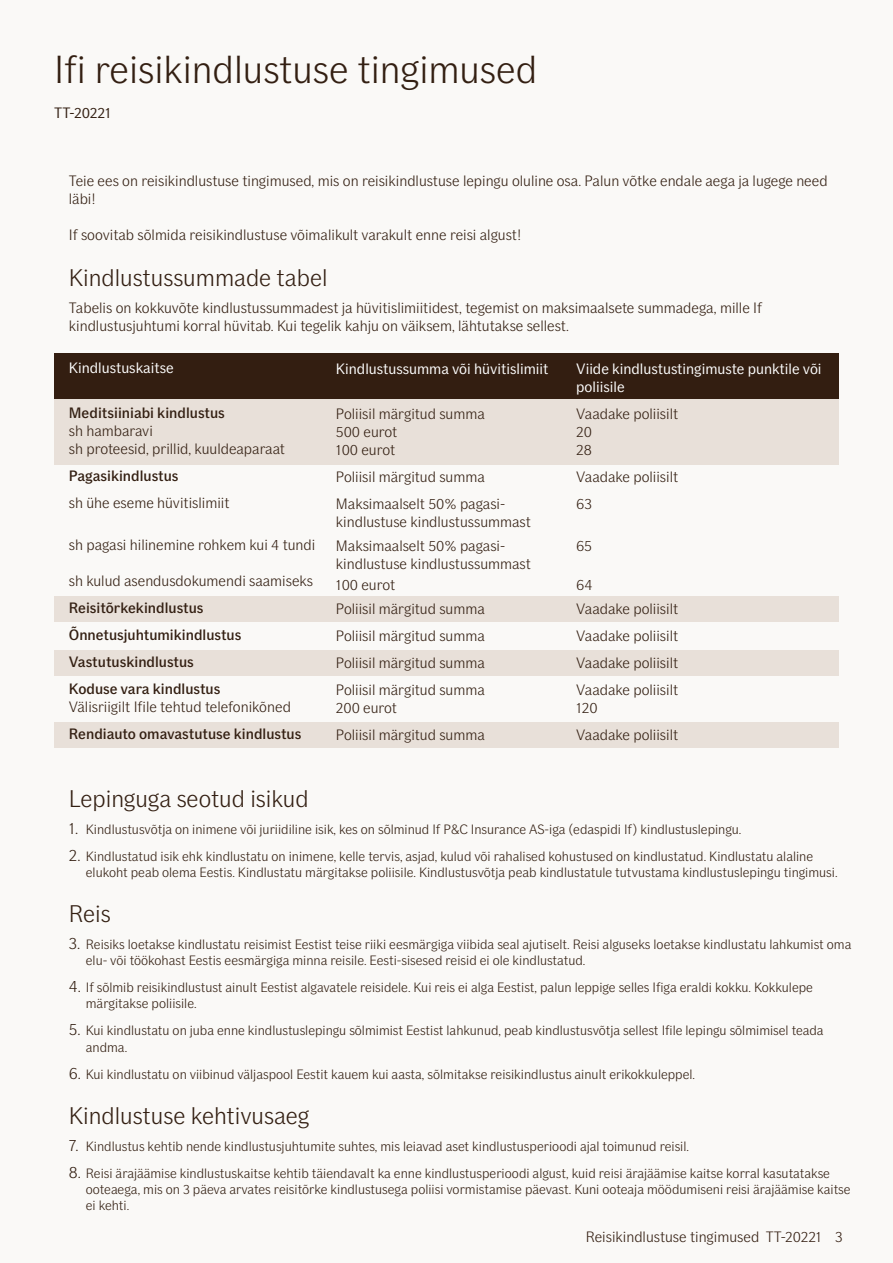
<style>
.page{position:relative;width:893px;height:1263px;background:#faf9f7}
.page>*{position:absolute;margin:0;border:0;box-sizing:border-box;transform-origin:0 0}
.t1{font:300 39px "If Sans";color:#331f12}
.t2{font:300 24px "If Sans";color:#331f12}
.t3{font:300 15px/18px "If Sans";color:#331f12}
.t4{font:500 15px "If Sans";color:#331f12}
.t5{font:15px/18px "If Sans";color:#fff}
.t6{font:300 15px "If Sans";color:#331e11}
.t7{font:15px "If Sans";color:#331f12}
.t8{font:300 13.5px/16.2px "If Sans";color:#331f12}
.s1{font-size:16.5px}
</style>
<div class="page">
<div style="left:54px;top:723px;width:785px;height:25px;background:#e8e0d9"></div>
<div style="left:54px;top:353px;width:785px;height:47px;background:#331e11"></div>
<div style="left:54px;top:400px;width:785px;height:65px;background:#e8e0d9"></div>
<div style="left:54px;top:597px;width:785px;height:25px;background:#e8e0d9"></div>
<div style="left:54px;top:650px;width:785px;height:25px;background:#e8e0d9"></div>
<p class="t1" style="left:54px;top:48px;width:485px">Ifi reisikindlustuse tingimused</p>
<p class="t7" style="left:54px;top:104px;width:59px">TT-20221</p>
<p class="t3" style="left:69px;top:171px;width:760px">Teie ees on reisikindlustuse tingimused, mis on reisikindlustuse lepingu oluline osa. Palun võtke endale aega ja lugege need läbi!</p>
<p class="t3" style="left:69px;top:225px;width:454px">If soovitab sõlmida reisikindlustuse võimalikult varakult enne reisi algust!</p>
<p class="t2" style="left:69px;top:264px;width:260px">Kindlustussummade tabel</p>
<p class="t3" style="left:69px;top:299px;width:695px">Tabelis on kokkuvõte kindlustussummadest ja hüvitislimiitidest, tegemist on maksimaalsete summadega, mille If kindlustusjuhtumi korral hüvitab. Kui tegelik kahju on väiksem, lähtutakse sellest.</p>
<p class="t5" style="left:69px;top:359px;width:106px">Kindlustuskaitse</p>
<p class="t4" style="left:69px;top:404px;width:158px">Meditsiiniabi kindlustus</p>
<p class="t3" style="left:69px;top:422px;width:86px">sh hambaravi</p>
<p class="t3" style="left:69px;top:440px;width:218px">sh proteesid, prillid, kuuldeaparaat</p>
<p class="t4" style="left:69px;top:467px;width:111px">Pagasikindlustus</p>
<p class="t3" style="left:69px;top:494px;width:162px">sh ühe eseme hüvitislimiit</p>
<p class="t3" style="left:69px;top:536px;width:248px">sh pagasi hilinemine rohkem kui 4 tundi</p>
<p class="t3" style="left:69px;top:572px;width:246px">sh kulud asendusdokumendi saamiseks</p>
<p class="t4" style="left:69px;top:599px;width:136px">Reisitõrkekindlustus</p>
<p class="t4" style="left:69px;top:626px;width:174px">Õnnetusjuhtumikindlustus</p>
<p class="t4" style="left:69px;top:653px;width:127px">Vastutuskindlustus</p>
<p class="t4" style="left:69px;top:680px;width:153px">Koduse vara kindlustus</p>
<p class="t3" style="left:69px;top:698px;width:224px">Välisriigilt Ifile tehtud telefonikõned</p>
<p class="t4" style="left:69px;top:725px;width:234px">Rendiauto omavastutuse kindlustus</p>
<p class="t5" style="left:336px;top:360px;width:214px">Kindlustussumma või hüvitislimiit</p>
<p class="t3" style="left:336px;top:405px;width:150px">Poliisil märgitud summa</p>
<p class="t3" style="left:336px;top:423px;width:63px">500 eurot</p>
<p class="t3" style="left:336px;top:441px;width:61px">100 eurot</p>
<p class="t3" style="left:336px;top:468px;width:150px">Poliisil märgitud summa</p>
<p class="t3" style="left:336px;top:495px;width:196px">Maksimaalselt 50% pagasi&shy;kindlustuse kindlustussummast</p>
<p class="t3" style="left:336px;top:537px;width:196px">Maksimaalselt 50% pagasi&shy;kindlustuse kindlustussummast</p>
<p class="t3" style="left:336px;top:576px;width:61px">100 eurot</p>
<p class="t3" style="left:336px;top:600px;width:150px">Poliisil märgitud summa</p>
<p class="t3" style="left:336px;top:627px;width:150px">Poliisil märgitud summa</p>
<p class="t3" style="left:336px;top:654px;width:150px">Poliisil märgitud summa</p>
<p class="t3" style="left:336px;top:681px;width:150px">Poliisil märgitud summa</p>
<p class="t3" style="left:336px;top:699px;width:63px">200 eurot</p>
<p class="t3" style="left:336px;top:726px;width:150px">Poliisil märgitud summa</p>
<p class="t5" style="left:576px;top:360px;width:247px">Viide kindlustustingimuste punktile või poliisile</p>
<p class="t3" style="left:576px;top:405px;width:104px">Vaadake poliisilt</p>
<p class="t3" style="left:576px;top:423px;width:17px">20</p>
<p class="t3" style="left:576px;top:441px;width:17px">28</p>
<p class="t3" style="left:576px;top:468px;width:104px">Vaadake poliisilt</p>
<p class="t3" style="left:576px;top:495px;width:17px">63</p>
<p class="t3" style="left:576px;top:537px;width:17px">65</p>
<p class="t3" style="left:576px;top:576px;width:18px">64</p>
<p class="t3" style="left:576px;top:600px;width:104px">Vaadake poliisilt</p>
<p class="t3" style="left:576px;top:627px;width:104px">Vaadake poliisilt</p>
<p class="t3" style="left:576px;top:654px;width:104px">Vaadake poliisilt</p>
<p class="t3" style="left:576px;top:681px;width:104px">Vaadake poliisilt<br>120</p>
<p class="t3" style="left:576px;top:726px;width:104px">Vaadake poliisilt</p>
<p class="t2" style="left:69px;top:785px;width:241px">Lepinguga seotud isikud</p>
<p class="t8" style="left:69px;top:821px;width:674px"><span class="s1">1.</span> Kindlustusvõtja on inimene või juriidiline isik, kes on sõlminud If P&amp;C Insurance AS-iga (edaspidi If) kindlustuslepingu.</p>
<p class="t8" style="left:86px;top:848px;width:753px;text-indent:-17px"><span class="s1">2.</span> Kindlustatud isik ehk kindlustatu on inimene, kelle tervis, asjad, kulud või rahalised kohustused on kindlustatud. Kindlustatu alaline elukoht peab olema Eestis. Kindlustatu märgitakse poliisile. Kindlustusvõtja peab kindlustatule tutvustama kindlustuslepingu tingimusi.</p>
<p class="t2" style="left:69px;top:900px;width:43px">Reis</p>
<p class="t8" style="left:86px;top:936px;width:767px;text-indent:-17px"><span class="s1">3.</span> Reisiks loetakse kindlustatu reisimist Eestist teise riiki eesmärgiga viibida seal ajutiselt. Reisi alguseks loetakse kindlustatu lahkumist oma elu- või töökohast Eestis eesmärgiga minna reisile. Eesti-sisesed reisid ei ole kindlustatud.</p>
<p class="t8" style="left:86px;top:979px;width:729px;text-indent:-17px"><span class="s1">4.</span> If sõlmib reisikindlustust ainult Eestist algavatele reisidele. Kui reis ei alga Eestist, palun leppige selles Ifiga eraldi kokku. Kokkulepe märgitakse poliisile.</p>
<p class="t8" style="left:86px;top:1022px;width:739px;text-indent:-17px"><span class="s1">5.</span> Kui kindlustatu on juba enne kindlustuslepingu sõlmimist Eestist lahkunud, peab kindlustusvõtja sellest Ifile lepingu sõlmimisel teada andma.</p>
<p class="t8" style="left:69px;top:1066px;width:628px"><span class="s1">6.</span> Kui kindlustatu on viibinud väljaspool Eestit kauem kui aasta, sõlmitakse reisikindlustus ainult erikokkuleppel.</p>
<p class="t2" style="left:69px;top:1101px;width:242px">Kindlustuse kehtivusaeg</p>
<p class="t8" style="left:69px;top:1138px;width:622px"><span class="s1">7.</span> Kindlustus kehtib nende kindlustusjuhtumite suhtes, mis leiavad aset kindlustusperioodi ajal toimunud reisil.</p>
<p class="t8" style="left:86px;top:1165px;width:766px;text-indent:-17px"><span class="s1">8.</span> Reisi ärajäämise kindlustuskaitse kehtib täiendavalt ka enne kindlustusperioodi algust, kuid reisi ärajäämise kaitse korral kasutatakse ooteaega, mis on 3 päeva arvates reisitõrke kindlustusega poliisi vormistamise päevast. Kuni ooteaja möödumiseni reisi ärajäämise kaitse ei kehti.</p>
<p class="t6" style="left:586px;top:1228px;width:258px">Reisikindlustuse tingimused TT-20221 3</p>
</div>
